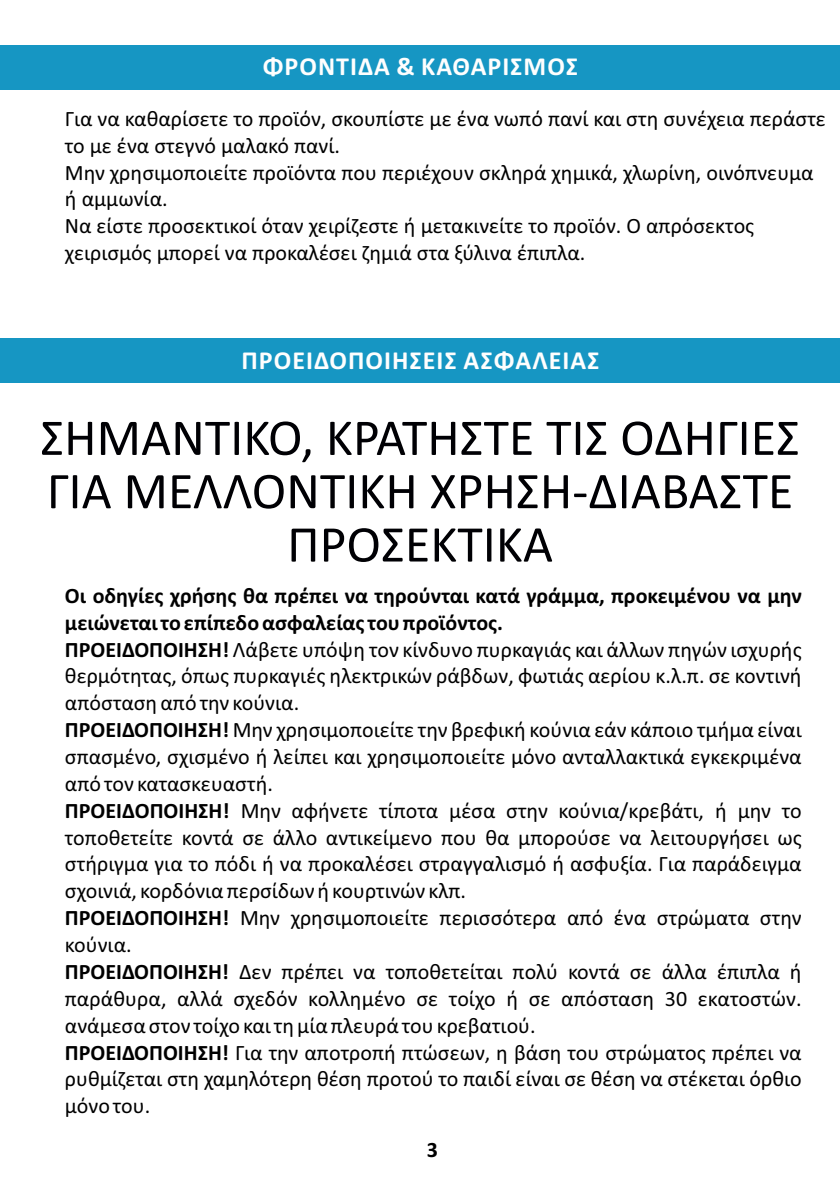
<style>
.page{position:relative;width:840px;height:1191px;background:#fff}
.page>*{position:absolute;margin:0;border:0;box-sizing:border-box;transform-origin:0 0}
.t1{font:52px/53.4px "Calibri";color:#000004;text-align:center}
.t2{font:700 26px "Calibri";letter-spacing:.04em;color:#fefefe}
.t3{font:22px/26.8px "Calibri";color:#000}
.t4{font:700 22px "Calibri";color:#000}
.s1{font-weight:700}
</style>
<div class="page">
<div style="left:0;top:338px;width:839px;height:44px;background:#1696c3"></div>
<div style="left:0;top:45px;width:839px;height:44px;background:#1696c3"></div>
<p class="t2" style="left:262px;top:56px;width:317px">ΦΡΟΝΤΙΔΑ &amp; ΚΑΘΑΡΙΣΜΟΣ</p>
<p class="t3" style="left:65px;top:107px;width:762px">Για να καθαρίσετε το προϊόν, σκουπίστε με ένα νωπό πανί και στη συνέχεια περάστε το με ένα στεγνό μαλακό πανί.<br>Μην χρησιμοποιείτε προϊόντα που περιέχουν σκληρά χημικά, χλωρίνη, οινόπνευμα ή αμμωνία.<br>Να είστε προσεκτικοί όταν χειρίζεστε ή μετακινείτε το προϊόν. Ο απρόσεκτος χειρισμός μπορεί να προκαλέσει ζημιά στα ξύλινα έπιπλα.</p>
<p class="t2" style="left:241px;top:349px;width:359px">ΠΡΟΕΙΔΟΠΟΙΗΣΕΙΣ ΑΣΦΑΛΕΙΑΣ</p>
<h1 class="t1" style="left:40px;top:415px;width:760px">ΣΗΜΑΝΤΙΚΟ, ΚΡΑΤΗΣΤΕ ΤΙΣ ΟΔΗΓΙΕΣ<br>ΓΙΑ ΜΕΛΛΟΝΤΙΚΗ ΧΡΗΣΗ-ΔΙΑΒΑΣΤΕ<br>ΠΡΟΣΕΚΤΙΚΑ</h1>
<p class="t3" style="left:65px;top:584px;width:738px"><span class="s1">Οι οδηγίες χρήσης θα πρέπει να τηρούνται κατά γράμμα, προκειμένου να μην μειώνεται το επίπεδο ασφαλείας τουπροϊόντος.<br>ΠΡΟΕΙΔΟΠΟΙΗΣΗ!</span> Λάβετε υπόψη τον κίνδυνο πυρκαγιάς και άλλων πηγών ισχυρής θερμότητας, όπως πυρκαγιές ηλεκτρικών ράβδων, φωτιάς αερίου κ.λ.π. σε κοντινή απόσταση από την κούνια.<br><span class="s1">ΠΡΟΕΙΔΟΠΟΙΗΣΗ!</span> Μην χρησιμοποιείτε την βρεφική κούνια εάν κάποιο τμήμα είναι σπασμένο, σχισμένο ή λείπει και χρησιμοποιείτε μόνο ανταλλακτικά εγκεκριμένα από τον κατασκευαστή.<br><span class="s1">ΠΡΟΕΙΔΟΠΟΙΗΣΗ!</span> Μην αφήνετε τίποτα μέσα στην κούνια/κρεβάτι, ή μην το τοποθετείτε κοντά σε άλλο αντικείμενο που θα μπορούσε να λειτουργήσει ως στήριγμα για το πόδι ή να προκαλέσει στραγγαλισμό ή ασφυξία. Για παράδειγμα σχοινιά, κορδόνια περσίδων ή κουρτινών κλπ.<br><span class="s1">ΠΡΟΕΙΔΟΠΟΙΗΣΗ!</span> Μην χρησιμοποιείτε περισσότερα από ένα στρώματα στην κούνια.<br><span class="s1">ΠΡΟΕΙΔΟΠΟΙΗΣΗ!</span> Δεν πρέπει να τοποθετείται πολύ κοντά σε άλλα έπιπλα ή παράθυρα, αλλά σχεδόν κολλημένο σε τοίχο ή σε απόσταση 30 εκατοστών. ανάμεσα στον τοίχο και τη μία πλευρά του κρεβατιού.<br><span class="s1">ΠΡΟΕΙΔΟΠΟΙΗΣΗ!</span> Για την αποτροπή πτώσεων, η βάση του στρώματος πρέπει να ρυθμίζεται στη χαμηλότερη θέση προτού το παιδί είναι σε θέση να στέκεται όρθιο μόνο του.</p>
<p class="t4" style="left:426px;top:1140px;width:13px">3</p>
</div>
